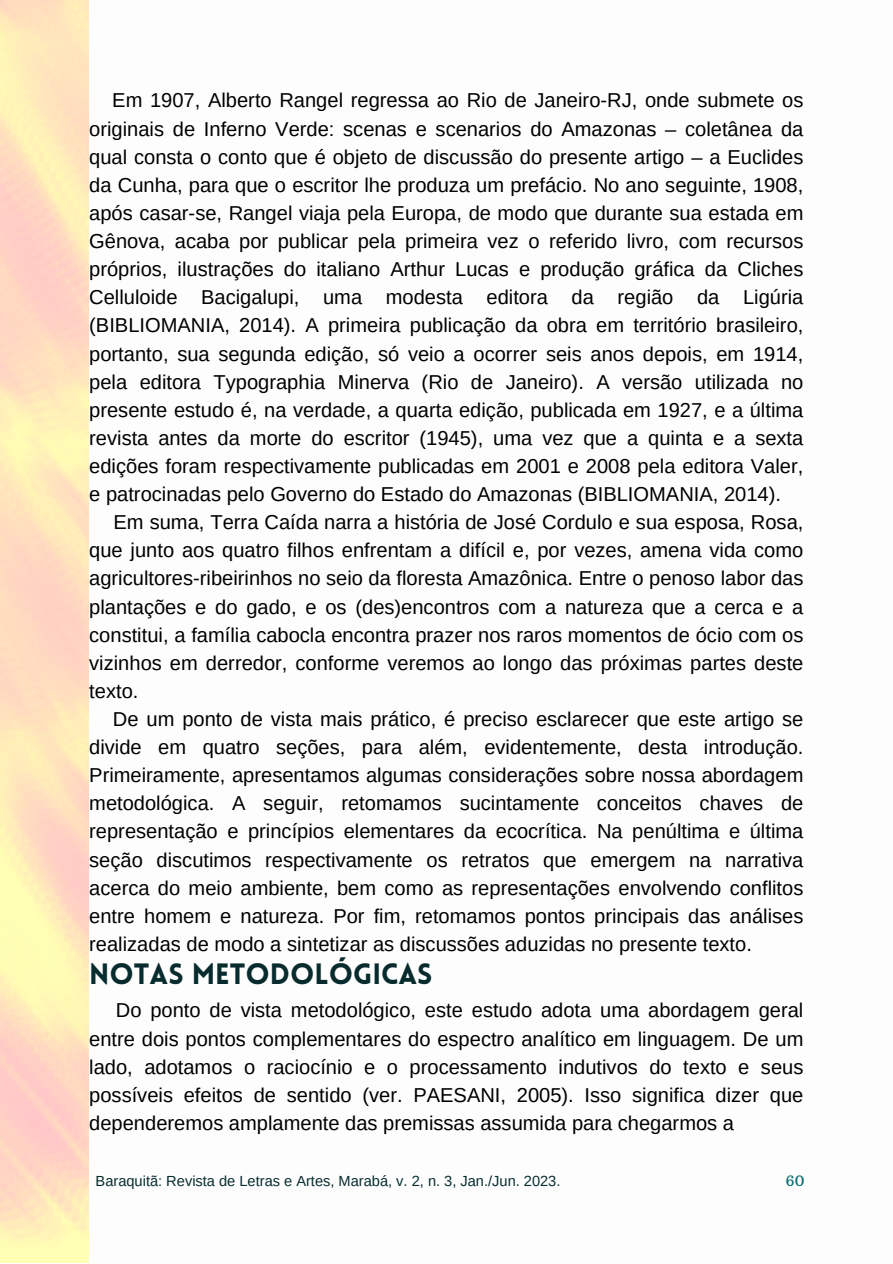
<style>
.page{position:relative;width:893px;height:1264px;background:#fff}
.page>*{position:absolute;margin:0;border:0;box-sizing:border-box;transform-origin:0 0}
.t1{font:900 28.8px "Lovelo";color:#082c2e}
.t2{font:20.1px/28px "Arimo";color:#000;text-align:justify}
.t3{font:14.55px "Arimo";color:#082c2e}
.t4{font:14.55px "Arbutus Slab";color:#0d6e71}
</style>
<div class="page">
<p class="t2" style="left:89px;top:86px;width:715px;text-indent:23px">Em 1907, Alberto Rangel regressa ao Rio de Janeiro-RJ, onde submete os originais de Inferno Verde: scenas e scenarios do Amazonas – coletânea da qual consta o conto que é objeto de discussão do presente artigo – a Euclides da Cunha, para que o escritor lhe produza um prefácio. No ano seguinte, 1908, após casar-se, Rangel viaja pela Europa, de modo que durante sua estada em Gênova, acaba por publicar pela primeira vez o referido livro, com recursos próprios, ilustrações do italiano Arthur Lucas e produção gráfica da Cliches Celluloide Bacigalupi, uma modesta editora da região da Ligúria (BIBLIOMANIA, 2014). A primeira publicação da obra em território brasileiro, portanto, sua segunda edição, só veio a ocorrer seis anos depois, em 1914, pela editora Typographia Minerva (Rio de Janeiro). A versão utilizada no presente estudo é, na verdade, a quarta edição, publicada em 1927, e a última revista antes da morte do escritor (1945), uma vez que a quinta e a sexta edições foram respectivamente publicadas em 2001 e 2008 pela editora Valer, e patrocinadas pelo Governo do Estado do Amazonas (BIBLIOMANIA, 2014).</p>
<p class="t2" style="left:89px;top:508px;width:715px;text-indent:24px">Em suma, Terra Caída narra a história de José Cordulo e sua esposa, Rosa, que junto aos quatro filhos enfrentam a difícil e, por vezes, amena vida como agricultores-ribeirinhos no seio da floresta Amazônica. Entre o penoso labor das plantações e do gado, e os (des)encontros com a natureza que a cerca e a constitui, a família cabocla encontra prazer nos raros momentos de ócio com os vizinhos em derredor, conforme veremos ao longo das próximas partes deste texto.</p>
<p class="t2" style="left:89px;top:705px;width:715px;text-indent:24px">De um ponto de vista mais prático, é preciso esclarecer que este artigo se divide em quatro seções, para além, evidentemente, desta introdução.<br>Primeiramente, apresentamos algumas considerações sobre nossa abordagem metodológica. A seguir, retomamos sucintamente conceitos chaves de representação e princípios elementares da ecocrítica. Na penúltima e última seção discutimos respectivamente os retratos que emergem na narrativa acerca do meio ambiente, bem como as representações envolvendo conflitos entre homem e natureza. Por fim, retomamos pontos principais das análises realizadas de modo a sintetizar as discussões aduzidas no presente texto.</p>
<p class="t1" style="left:89px;top:962px;width:345px">NOTAS METODOLÓGICAS</p>
<p class="t2" style="left:89px;top:996px;width:715px;text-indent:27px">Do ponto de vista metodológico, este estudo adota uma abordagem geral entre dois pontos complementares do espectro analítico em linguagem. De um lado, adotamos o raciocínio e o processamento indutivos do texto e seus possíveis efeitos de sentido (ver. PAESANI, 2005). Isso significa dizer que dependeremos amplamente das premissas assumida para chegarmos a</p>
<p class="t3" style="left:96px;top:1173px;width:466px">Baraquitã: Revista de Letras e Artes, Marabá, v. 2, n. 3, Jan./Jun. 2023.</p>
<p class="t4" style="left:785px;top:1171px;width:21px">60</p>
</div>
